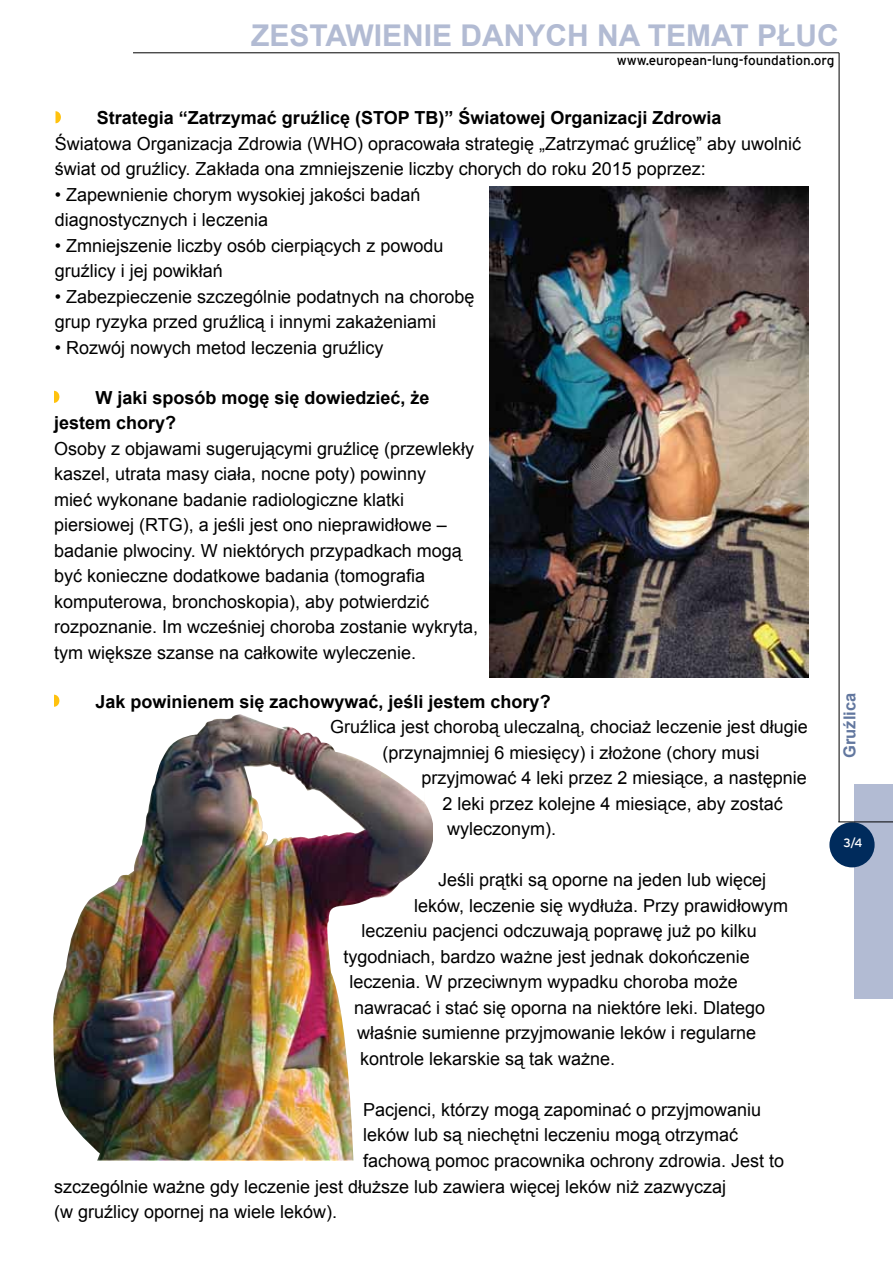
<style>
.page{position:relative;width:893px;height:1263px;background:#fff}
.page>*{position:absolute;margin:0;border:0;box-sizing:border-box;transform-origin:0 0}
.t1{font:700 30px "Arial";color:#b2bbd3}
.t2{font:18px/25.5px "Arial";color:#000}
.t3{font:700 18px/25.5px "Arial";color:#000}
.t4{font:700 16.5px "Arial";color:#62779f}
.t5{font:13.5px "Interstate";color:#000}
.t6{font:12px "Interstate";color:#fff}
</style>
<div class="page">
<div style="left:855px;top:785px;width:38px;height:214px;background:#b2bbd3"></div>
<div style="left:829px;top:822px;width:46px;height:45px;background:#002b5c;border-radius:50%"></div>
<hr style="left:839px;top:53px;width:1px;height:769px;background:#000">
<hr style="left:133px;top:52px;width:706px;height:1px;background:#000">
<hr style="left:838px;top:821px;width:55px;height:1px;background:#000">
<img style="left:489px;top:186px;width:320px;height:491px">
<img style="left:53px;top:714px;width:374px;height:447px">
<img style="left:244px;top:764px;width:120px;height:83px">
<svg style="left:56px;top:111px;width:5px;height:12px"></svg>
<svg style="left:54px;top:391px;width:5px;height:12px"></svg>
<svg style="left:54px;top:695px;width:5px;height:12px"></svg>
<h1 class="t1" style="left:251px;top:16px;width:589px">ZESTAWIENIE DANYCH NA TEMAT PŁUC</h1>
<p class="t5" style="left:617px;top:53px;width:219px">www.european-lung-foundation.org</p>
<p class="t3" style="left:97px;top:106px;width:626px">Strategia “Zatrzymać gruźlicę (STOP TB)” Światowej Organizacji Zdrowia</p>
<p class="t2" style="left:55px;top:131px;width:748px">Światowa Organizacja Zdrowia (WHO) opracowała strategię „Zatrzymać gruźlicę” aby uwolnić świat od gruźlicy. Zakłada ona zmniejszenie liczby chorych do roku 2015 poprzez:</p>
<p class="t2" style="left:55px;top:182px;width:367px">• Zapewnienie chorym wysokiej jakości badań diagnostycznych i leczenia</p>
<p class="t2" style="left:55px;top:233px;width:390px">• Zmniejszenie liczby osób cierpiących z powodu gruźlicy i jej powikłań</p>
<p class="t2" style="left:55px;top:284px;width:421px">• Zabezpieczenie szczególnie podatnych na chorobę grup ryzyka przed gruźlicą i innymi zakażeniami</p>
<p class="t2" style="left:55px;top:335px;width:330px">• Rozwój nowych metod leczenia gruźlicy</p>
<p class="t3" style="left:54px;top:385px;width:377px;text-indent:41px">W jaki sposób mogę się dowiedzieć, że jestem chory?</p>
<p class="t2" style="left:54px;top:436px;width:426px">Osoby z objawami sugerującymi gruźlicę (przewlekły kaszel, utrata masy ciała, nocne poty) powinny<br>mieć wykonane badanie radiologiczne klatki piersiowej (RTG), a jeśli jest ono nieprawidłowe – badanie plwociny. W niektórych przypadkach mogą być konieczne dodatkowe badania (tomografia komputerowa, bronchoskopia), aby potwierdzić rozpoznanie. Im wcześniej choroba zostanie wykryta, tym większe szanse na całkowite wyleczenie.</p>
<p class="t3" style="left:95px;top:689px;width:457px">Jak powinienem się zachowywać, jeśli jestem chory?</p>
<p class="t2" style="left:330px;top:714px;width:479px;text-align:center">Gruźlica jest chorobą uleczalną, chociaż leczenie jest długie (przynajmniej 6 miesięcy) i złożone (chory musi</p>
<p class="t2" style="left:443px;top:765px;width:366px;text-indent:-21px">przyjmować 4 leki przez 2 miesiące, a następnie<br>2 leki przez kolejne 4 miesiące, aby zostać wyleczonym).</p>
<p class="t2" style="left:438px;top:867px;width:330px">Jeśli prątki są oporne na jeden lub więcej</p>
<p class="t2" style="left:414px;top:893px;width:376px">leków, leczenie się wydłuża. Przy prawidłowym</p>
<p class="t2" style="left:362px;top:918px;width:397px">leczeniu pacjenci odczuwają poprawę już po kilku</p>
<p class="t2" style="left:344px;top:944px;width:408px">tygodniach, bardzo ważne jest jednak dokończenie</p>
<p class="t2" style="left:350px;top:969px;width:390px">leczenia. W przeciwnym wypadku choroba może</p>
<p class="t2" style="left:354px;top:995px;width:413px">nawracać i stać się oporna na niektóre leki. Dlatego</p>
<p class="t2" style="left:357px;top:1020px;width:401px">właśnie sumienne przyjmowanie leków i regularne</p>
<p class="t2" style="left:360px;top:1046px;width:257px">kontrole lekarskie są tak ważne.</p>
<p class="t2" style="left:363px;top:1097px;width:400px">Pacjenci, którzy mogą zapominać o przyjmowaniu</p>
<p class="t2" style="left:363px;top:1122px;width:377px">leków lub są niechętni leczeniu mogą otrzymać</p>
<p class="t2" style="left:363px;top:1148px;width:423px">fachową pomoc pracownika ochrony zdrowia. Jest to</p>
<p class="t2" style="left:54px;top:1173px;width:674px">szczególnie ważne gdy leczenie jest dłuższe lub zawiera więcej leków niż zazwyczaj</p>
<p class="t2" style="left:54px;top:1199px;width:285px">(w gruźlicy opornej na wiele leków).</p>
<p class="t4" style="left:839px;top:758px;width:67px;rotate:-90deg">Gruźlica</p>
<p class="t6" style="left:844px;top:836px;width:20px">3/4</p>
</div>
